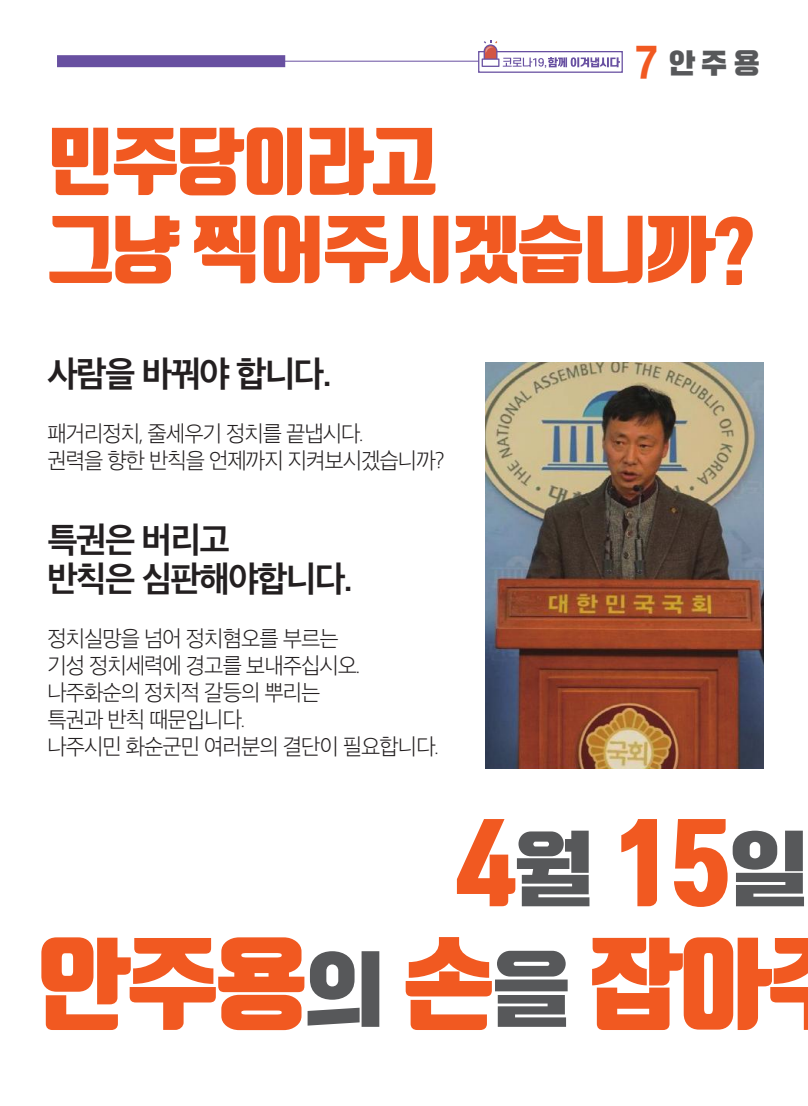
<style>
.page{position:relative;width:808px;height:1106px;background:#fff}
.page>*{position:absolute;margin:0;border:0;box-sizing:border-box;transform-origin:0 0}
.t1{font:100.35px/120.4px "Tmon Monsori OTF Black";letter-spacing:-.025em;color:#f15921}
.t2{font:73.35px/88.1px "Tmon Monsori OTF Black";letter-spacing:-.025em;color:#f15921}
.t3{font:34.05px/39.6px "SD Gothic Neoa g Bd";letter-spacing:-.045em;color:#231f20}
.t4{font:27.15px "SD Gd Gothic";color:#57585a;scale:.96 1}
.t5{font:21.6px/27px "SD Gothic Neoa b Ult Lt";letter-spacing:-.045em;color:#231f20}
.s1{font-family:"YDIYGO360";font-size:43.5px;color:#f15921}
.s2{font-family:"SD Gd Gothic";font-size:81.45px;color:#57585a}
</style>
<div class="page">
<img style="left:485px;top:362px;width:278px;height:406px">
<hr style="left:57px;top:61px;width:495px;height:1px;background:#6850a1">
<div style="left:57px;top:55px;width:228px;height:12px;background:#6850a1"></div>
<div style="left:478px;top:51px;width:145px;height:22px;background:#fff;border:1px solid #6850a1"></div>
<svg style="left:482px;top:40px;width:138px;height:28px"></svg>
<p class="t4" style="left:635px;top:49px;width:131px"><span class="s1">7</span> 안 주 용</p>
<h2 class="t2" style="left:47px;top:120px;width:708px">민주당이라고<br>그냥 찍어주시겠습니까?</h2>
<h3 class="t3" style="left:47px;top:354px;width:286px">사람을 바꿔야 합니다.</h3>
<p class="t5" style="left:47px;top:420px;width:399px">패거리정치, 줄세우기 정치를 끝냅시다.<br>권력을 향한 반칙을 언제까지 지켜보시겠습니까?</p>
<h3 class="t3" style="left:47px;top:519px;width:307px">특권은 버리고<br>반칙은 심판해야합니다.</h3>
<p class="t5" style="left:47px;top:625px;width:393px">정치실망을 넘어 정치혐오를 부르는<br>기성 정치세력에 경고를 보내주십시오. 나주화순의 정치적 갈등의 뿌리는<br>특권과 반칙 때문입니다.<br>나주시민 화순군민 여러분의 결단이 필요합니다.</p>
<h1 class="t1" style="left:39px;top:807px;width:770px;text-indent:417px">4<span class="s2">월</span> 15<span class="s2">일 </span>안주용<span class="s2">의</span> 손<span class="s2">을</span> 잡아</h1>
</div>
